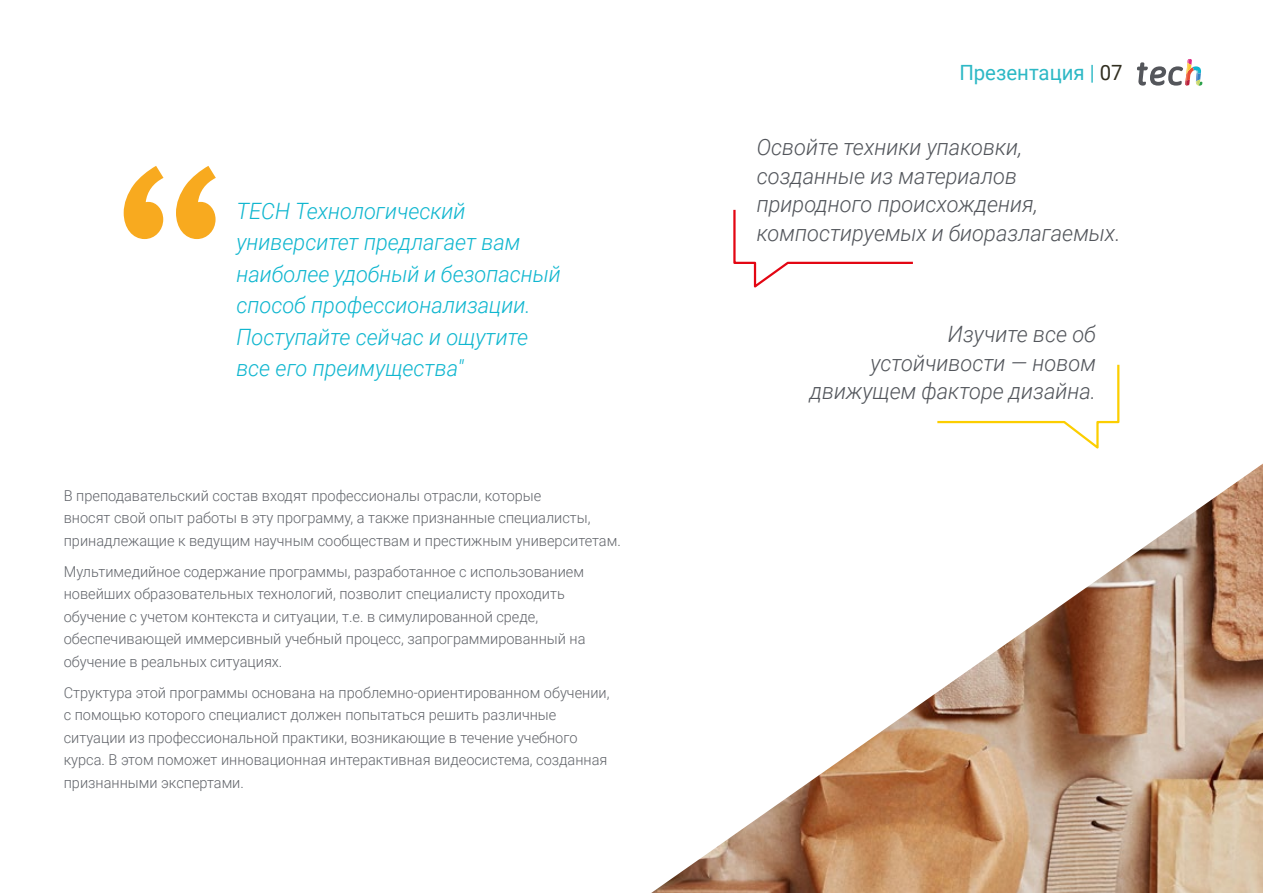
<style>
.page{position:relative;width:1263px;height:893px;background:#fff}
.page>*{position:absolute;margin:0;border:0;box-sizing:border-box;transform-origin:0 0}
.t1{font:italic 300 22.5px/28.5px "Roboto";color:#52555b;text-align:right}
.t2{font:italic 300 22.5px/31.5px "Roboto";color:#0fb6cf}
.t3{font:21px "Roboto";color:#2db8c5}
.t4{font:300 15px/22.5px "Roboto";color:#61646a}
.s1{color:#312e20}
</style>
<div class="page">
<svg style="left:124px;top:166px;width:92px;height:73px"></svg>
<svg style="left:937px;top:364px;width:183px;height:85px"></svg>
<svg style="left:733px;top:209px;width:180px;height:79px"></svg>
<svg style="left:1137px;top:59px;width:65px;height:27px"></svg>
<img style="left:651px;top:464px;width:612px;height:429px">
<h1 class="t2" style="left:236px;top:194px;width:326px">TECH Технологический университет предлагает вам наиболее удобный и безопасный способ профессионализации.<br>Поступайте сейчас и ощутите все его преимущества"</h1>
<p class="t4" style="left:64px;top:484px;width:559px">В преподавательский состав входят профессионалы отрасли, которые<br>вносят свой опыт работы в эту программу, а также признанные специалисты, принадлежащие к ведущим научным сообществам и престижным университетам.</p>
<p class="t4" style="left:64px;top:560px;width:523px">Мультимедийное содержание программы, разработанное с использованием новейших образовательных технологий, позволит специалисту проходить обучение с учетом контекста и ситуации, т.е. в симулированной среде, обеспечивающей иммерсивный учебный процесс, запрограммированный на обучение в реальных ситуациях.</p>
<p class="t4" style="left:64px;top:681px;width:547px">Структура этой программы основана на проблемно-ориентированном обучении, с помощью которого специалист должен попытаться решить различные ситуации из профессиональной практики, возникающие в течение учебного курса. В этом поможет инновационная интерактивная видеосистема, созданная признанными экспертами.</p>
<h2 class="t3" style="left:959px;top:57px;width:165px">Презентация | <span class="s1">07</span></h2>
<h1 class="t1" style="left:757px;top:132px;width:365px;text-align:left">Освойте техники упаковки, созданные из материалов природного происхождения, компостируемых и биоразлагаемых.</h1>
<h1 class="t1" style="left:810px;top:319px;width:288px">Изучите все об устойчивости — новом движущем факторе дизайна.</h1>
</div>
